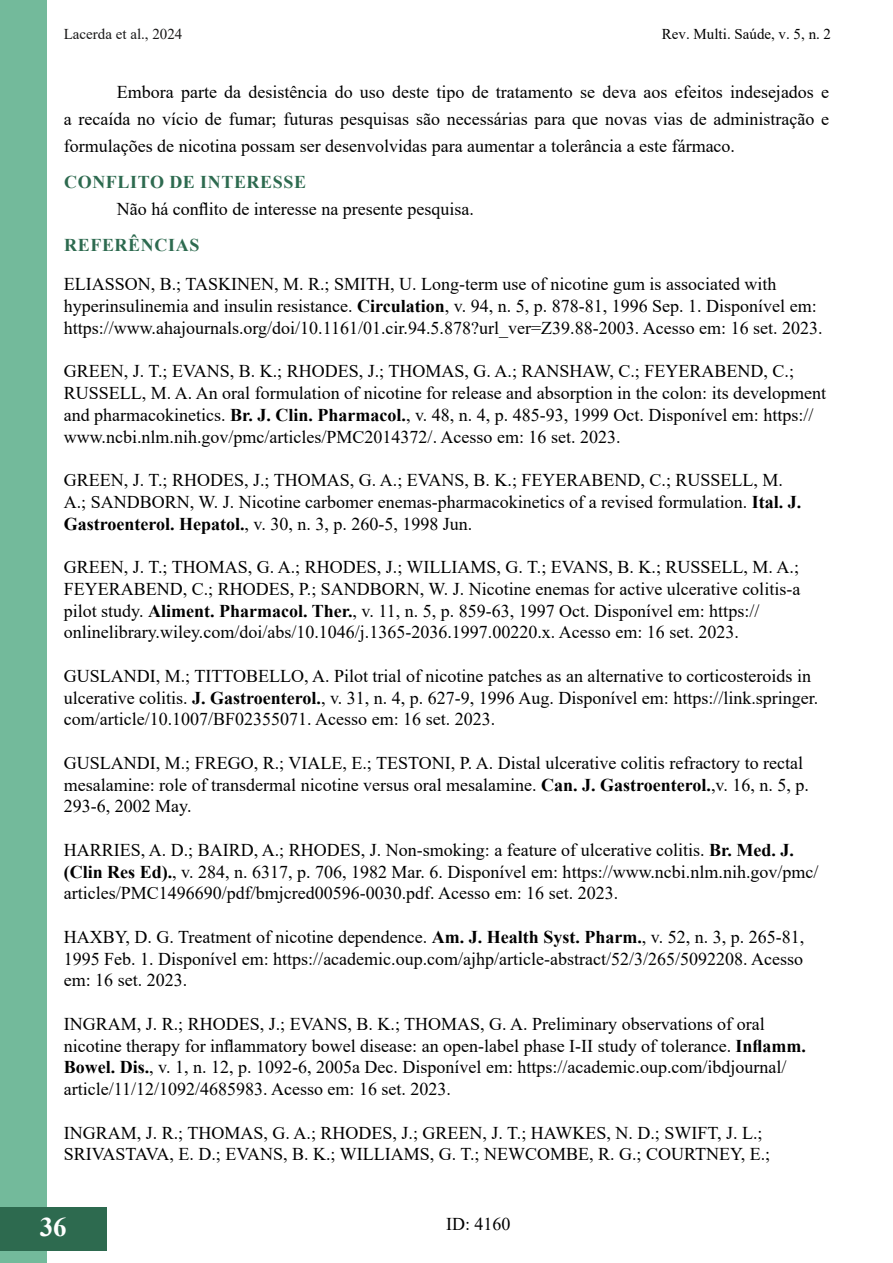
<style>
.page{position:relative;width:893px;height:1263px;background:#fff}
.page>*{position:absolute;margin:0;border:0;box-sizing:border-box;transform-origin:0 0}
.t1{font:700 27px "Times New Roman";color:#fff}
.t2{font:18px/21.8px "Times New Roman";color:#000}
.t3{font:700 18px "Times New Roman";letter-spacing:.035em;color:#2d6a4f}
.t4{font:15px "Times New Roman";color:#000}
.t5{font:15px "Times New Roman";color:#181717}
.s1{font-weight:700}
</style>
<div class="page">
<div style="left:0;top:0;width:47px;height:1262px;background:#73ba9b"></div>
<div style="left:0;top:1207px;width:106px;height:43px;background:#2d6a4f"></div>
<p class="t5" style="left:64px;top:24px;width:120px">Lacerda et al., 2024</p>
<p class="t4" style="left:662px;top:24px;width:171px">Rev. Multi. Saúde, v. 5, n. 2</p>
<p class="t2" style="left:64px;top:77px;width:767px;line-height:27px;text-align:justify;text-indent:53px">Embora parte da desistência do uso deste tipo de tratamento se deva aos efeitos indesejados e a recaída no vício de fumar; futuras pesquisas são necessárias para que novas vias de administração e formulações de nicotina possam ser desenvolvidas para aumentar a tolerância a este fármaco.</p>
<p class="t3" style="left:64px;top:169px;width:244px">CONFLITO DE INTERESSE</p>
<p class="t2" style="left:117px;top:197px;width:358px">Não há conflito de interesse na presente pesquisa.</p>
<p class="t3" style="left:64px;top:232px;width:137px">REFERÊNCIAS</p>
<p class="t2" style="left:64px;top:273px;width:760px">ELIASSON, B.; TASKINEN, M. R.; SMITH, U. Long-term use of nicotine gum is associated with hyperinsulinemia and insulin resistance. <span class="s1">Circulation</span>, v. 94, n. 5, p. 878-81, 1996 Sep. 1. Disponível em: https://www.ahajournals.org/doi/10.1161/01.cir.94.5.878?url_ver=Z39.88-2003. Acesso em: 16 set. 2023.</p>
<p class="t2" style="left:64px;top:360px;width:764px">GREEN, J. T.; EVANS, B. K.; RHODES, J.; THOMAS, G. A.; RANSHAW, C.; FEYERABEND, C.; RUSSELL, M. A. An oral formulation of nicotine for release and absorption in the colon: its development and pharmacokinetics. <span class="s1">Br. J. Clin. Pharmacol.</span>, v. 48, n. 4, p. 485-93, 1999 Oct. Disponível em: https:// www.ncbi.nlm.nih.gov/pmc/articles/PMC2014372/. Acesso em: 16 set. 2023.</p>
<p class="t2" style="left:64px;top:469px;width:739px">GREEN, J. T.; RHODES, J.; THOMAS, G. A.; EVANS, B. K.; FEYERABEND, C.; RUSSELL, M.<br>A.; SANDBORN, W. J. Nicotine carbomer enemas-pharmacokinetics of a revised formulation. <span class="s1">Ital. J.<br>Gastroenterol. Hepatol.</span>, v. 30, n. 3, p. 260-5, 1998 Jun.</p>
<p class="t2" style="left:64px;top:556px;width:738px">GREEN, J. T.; THOMAS, G. A.; RHODES, J.; WILLIAMS, G. T.; EVANS, B. K.; RUSSELL, M. A.; FEYERABEND, C.; RHODES, P.; SANDBORN, W. J. Nicotine enemas for active ulcerative colitis-a pilot study. <span class="s1">Aliment. Pharmacol. Ther.</span>, v. 11, n. 5, p. 859-63, 1997 Oct. Disponível em: https:// onlinelibrary.wiley.com/doi/abs/10.1046/j.1365-2036.1997.00220.x. Acesso em: 16 set. 2023.</p>
<p class="t2" style="left:64px;top:664px;width:756px">GUSLANDI, M.; TITTOBELLO, A. Pilot trial of nicotine patches as an alternative to corticosteroids in ulcerative colitis. <span class="s1">J. Gastroenterol.</span>, v. 31, n. 4, p. 627-9, 1996 Aug. Disponível em: https://link.springer. com/article/10.1007/BF02355071. Acesso em: 16 set. 2023.</p>
<p class="t2" style="left:64px;top:751px;width:746px">GUSLANDI, M.; FREGO, R.; VIALE, E.; TESTONI, P. A. Distal ulcerative colitis refractory to rectal mesalamine: role of transdermal nicotine versus oral mesalamine. <span class="s1">Can. J. Gastroenterol.</span>,v. 16, n. 5, p.<br>293-6, 2002 May.</p>
<p class="t2" style="left:64px;top:838px;width:756px">HARRIES, A. D.; BAIRD, A.; RHODES, J. Non-smoking: a feature of ulcerative colitis. <span class="s1">Br. Med. J. (Clin Res Ed).</span>, v. 284, n. 6317, p. 706, 1982 Mar. 6. Disponível em: https://www.ncbi.nlm.nih.gov/pmc/ articles/PMC1496690/pdf/bmjcred00596-0030.pdf. Acesso em: 16 set. 2023.</p>
<p class="t2" style="left:64px;top:925px;width:742px;text-align:justify">HAXBY, D. G. Treatment of nicotine dependence. <span class="s1">Am. J. Health Syst. Pharm.</span>, v. 52, n. 3, p. 265-81, 1995 Feb. 1. Disponível em: https://academic.oup.com/ajhp/article-abstract/52/3/265/5092208. Acesso em: 16 set. 2023.</p>
<p class="t2" style="left:64px;top:1012px;width:744px">INGRAM, J. R.; RHODES, J.; EVANS, B. K.; THOMAS, G. A. Preliminary observations of oral nicotine therapy for inflammatory bowel disease: an open-label phase I-II study of tolerance. <span class="s1">Inflamm.<br>Bowel. Dis.</span>, v. 1, n. 12, p. 1092-6, 2005a Dec. Disponível em: https://academic.oup.com/ibdjournal/ article/11/12/1092/4685983. Acesso em: 16 set. 2023.</p>
<p class="t2" style="left:64px;top:1121px;width:708px">INGRAM, J. R.; THOMAS, G. A.; RHODES, J.; GREEN, J. T.; HAWKES, N. D.; SWIFT, J. L.;<br>SRIVASTAVA, E. D.; EVANS, B. K.; WILLIAMS, G. T.; NEWCOMBE, R. G.; COURTNEY, E.;</p>
<h1 class="t1" style="left:40px;top:1207px;width:28px">36</h1>
<p class="t2" style="left:446px;top:1213px;width:66px">ID: 4160</p>
</div>
